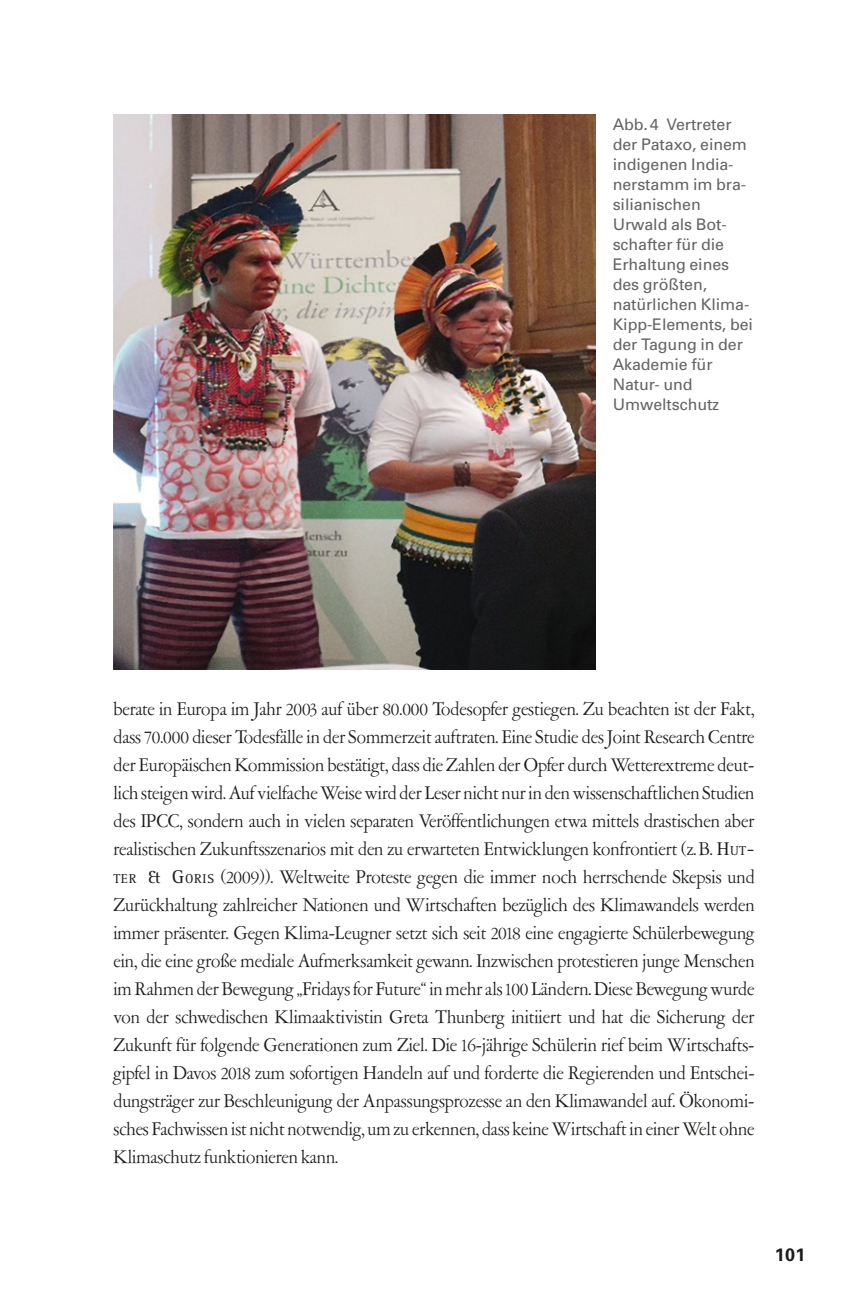
<style>
.page{position:relative;width:868px;height:1304px;background:#fff}
.page>*{position:absolute;margin:0;border:0;box-sizing:border-box;transform-origin:0 0}
.t1{font:19px/28px "Garamont Amst SH";color:#1d1d1b;text-align:justify}
.t2{font:700 18px "Univers";color:#1d1d1b}
.t3{font:16px/20px "Univers";letter-spacing:-.005em;color:#646463}
.s1{font-family:"Rotis Serif"}
.s2{font-family:"Rotis Serif";font-size:13.4px}
</style>
<div class="page">
<img style="left:113px;top:114px;width:482px;height:555px">
<p class="t3" style="left:612px;top:115px;width:142px">Abb.4 Vertreter der Pataxo, einem indigenen India&shy;nerstamm im bra&shy;silianischen<br>Urwald als Bot&shy;schafter für die<br>Erhaltung eines des größten, natürlichen Klima-<br>Kipp-Elements, bei der Tagung in der<br>Akademie für<br>Natur- und<br>Umweltschutz</p>
<p class="t1" style="left:113px;top:696px;width:642px">berate in Europa im Jahr 2003 auf über 80.000 Todesopfer gestiegen. Zu beachten ist der Fakt, dass 70.000 dieser Todesfälle in der Sommerzeit auftraten. Eine Studie des Joint Research Centre der Europäischen Kommission bestätigt, dass die Zahlen der Opfer durch Wetterextreme deut&shy;lich steigen wird. Auf vielfache Weise wird der Leser nicht nur in den wissenschaftlichen Studien des IPCC, sondern auch in vielen separaten Veröffentlichungen etwa mittels drastischen aber realistischen Zukunftsszenarios mit den zu erwarteten Entwicklungen konfrontiert (z.B. <span class="s1">H</span><span class="s2">UT</span><span class="s1">-</span><span class="s2">TER</span> <span class="s1">&amp; G</span><span class="s2">ORIS</span> (2009)). Weltweite Proteste gegen die immer noch herrschende Skepsis und Zurückhaltung zahlreicher Nationen und Wirtschaften bezüglich des Klimawandels werden immer präsenter. Gegen Klima-Leugner setzt sich seit 2018 eine engagierte Schülerbewegung ein, die eine große mediale Aufmerksamkeit gewann. Inzwischen protestieren junge Menschen im Rahmen der Bewegung „Fridays for Future“ in mehr als 100 Ländern. Diese Bewegung wurde von der schwedischen Klimaaktivistin Greta Thunberg initiiert und hat die Sicherung der Zukunft für folgende Generationen zum Ziel. Die 16-jährige Schülerin rief beim Wirtschafts&shy;gipfel in Davos 2018 zum sofortigen Handeln auf und forderte die Regierenden und Entschei&shy;dungsträger zur Beschleunigung der Anpassungsprozesse an den Klimawandel auf. Ökonomi&shy;sches Fachwissen ist nicht notwendig, um zu erkennen, dass keine Wirtschaft in einer Welt ohne Klimaschutz funktionieren kann.</p>
<p class="t2" style="left:774px;top:1244px;width:32px">101</p>
</div>
